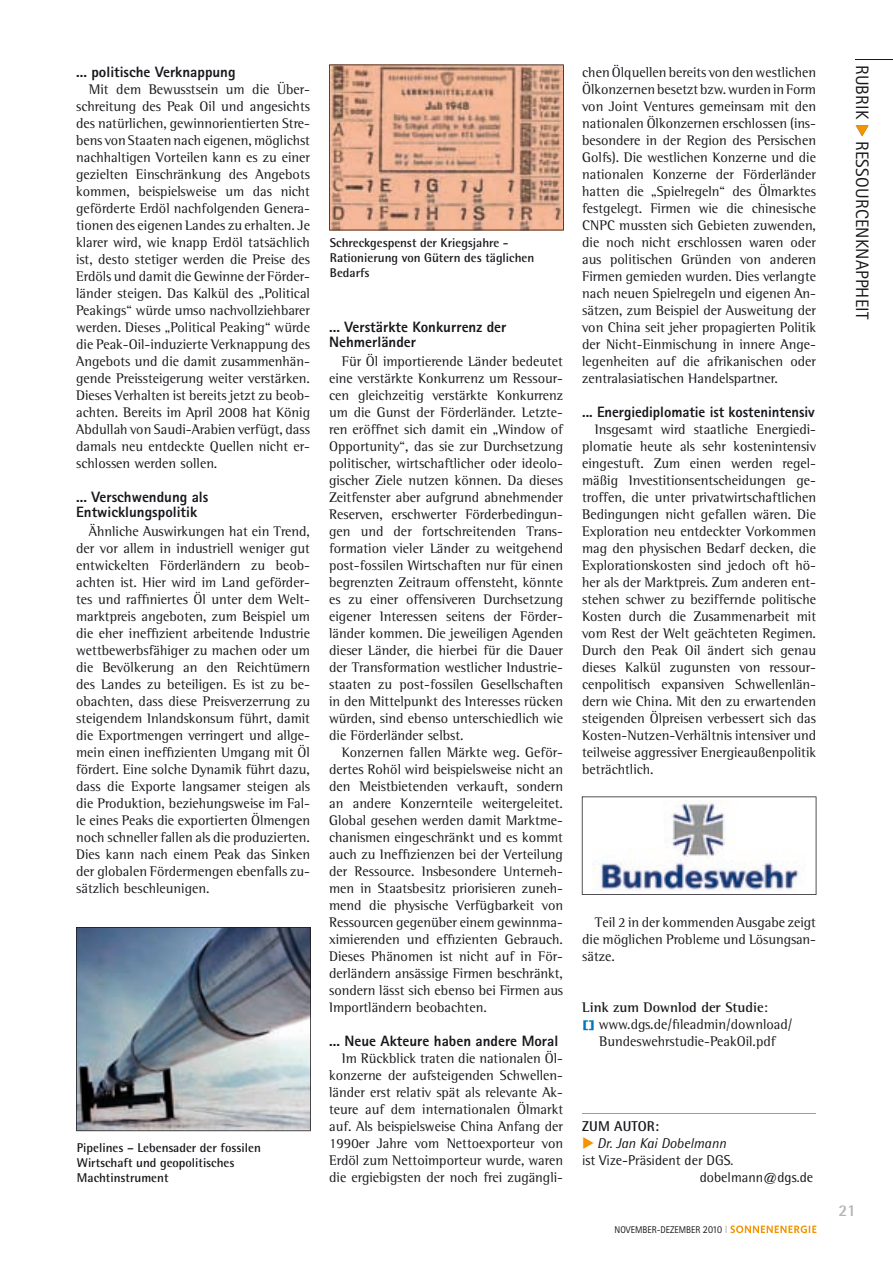
<style>
.page{position:relative;width:893px;height:1263px;background:#fff}
.page>*{position:absolute;margin:0;border:0;box-sizing:border-box;transform-origin:0 0}
.t1{font:18px "Rotis Sans Serif Std";letter-spacing:.01em;color:#1a171c}
.t2{font:700 16.5px "Rotis Semi Sans Std";color:#b1b3b4}
.t3{font:800 15px/15px "Rotis Sans Serif Std";color:#1a171c}
.t4{font:14.25px/17px "Rotis Semi Serif Std";color:#1a171c;text-align:justify}
.t5{font:14.25px "Rotis Semi Sans Std";color:#1a171c}
.t6{font:700 14.25px "Rotis Semi Serif Std";color:#1a171c}
.t7{font:italic 14.25px "Rotis Semi Sans Std";color:#1a171c}
.t8{font:700 14.25px "Rotis Semi Sans Std";letter-spacing:.01em;color:#1a171c}
.t9{font:700 12.75px/15px "Rotis Semi Sans Std";color:#1a171c}
.t10{font:9.75px "Rotis Sans Serif Std";color:#1a171c;scale:.95 1}
.s1{font-weight:400}
.s2{font-family:"Arial";font-weight:700;font-size:10.65px;color:#0076bd}
.s3{color:#f39500}
.s4{font-size:10.65px}
.s5{font-size:10.8px;color:#b1b3b4}
.s6{color:#0076bd}
</style>
<div class="page">
<svg style="left:730px;top:1225px;width:86px;height:8px"></svg>
<hr style="left:855px;top:59px;width:38px;height:1px;background:#1a171c">
<hr style="left:582px;top:1113px;width:234px;height:1px;background:#9d9ea0">
<svg style="left:856px;top:125px;width:13px;height:12px"></svg>
<svg style="left:582px;top:796px;width:234px;height:99px"></svg>
<img style="left:76px;top:927px;width:235px;height:204px">
<svg style="left:329px;top:65px;width:235px;height:165px"></svg>
<p class="t3" style="left:76px;top:64px;width:161px">... politische Verknappung</p>
<p class="t4" style="left:76px;top:80px;width:235px;text-indent:13px">Mit dem Bewusstsein um die Über&shy;schreitung des Peak Oil und angesichts des natürlichen, gewinnorientierten Stre&shy;bens von Staaten nach eigenen, möglichst nachhaltigen Vorteilen kann es zu einer gezielten Einschränkung des Angebots kommen, beispielsweise um das nicht geförderte Erdöl nachfolgenden Genera&shy;tionen des eigenen Landes zu erhalten. Je klarer wird, wie knapp Erdöl tatsächlich ist, desto stetiger werden die Preise des Erdöls und damit die Gewinne der Förder&shy;länder steigen. Das Kalkül des „Political Peakings“ würde umso nachvollziehbarer werden. Dieses „Political Peaking“ würde die Peak-Oil-induzierte Verknappung des Angebots und die damit zusammenhän&shy;gende Preissteigerung weiter verstärken.<br>Dieses Verhalten ist bereits jetzt zu beob&shy;achten. Bereits im April 2008 hat König Abdullah von Saudi-Arabien verfügt, dass damals neu entdeckte Quellen nicht er&shy;schlossen werden sollen.</p>
<p class="t3" style="left:76px;top:489px;width:134px">... Verschwendung als<br>Entwicklungspolitik</p>
<p class="t4" style="left:76px;top:522px;width:235px;text-indent:13px">Ähnliche Auswirkungen hat ein Trend, der vor allem in industriell weniger gut entwickelten Förderländern zu beob&shy;achten ist. Hier wird im Land geförder&shy;tes und raffiniertes Öl unter dem Welt&shy;marktpreis angeboten, zum Beispiel um die eher ineffizient arbeitende Industrie wettbewerbsfähiger zu machen oder um die Bevölkerung an den Reichtümern des Landes zu beteiligen. Es ist zu be&shy;obachten, dass diese Preisverzerrung zu steigendem Inlandskonsum führt, damit die Exportmengen verringert und allge&shy;mein einen ineffizienten Umgang mit Öl fördert. Eine solche Dynamik führt dazu, dass die Exporte langsamer steigen als die Produktion, beziehungsweise im Fal&shy;le eines Peaks die exportierten Ölmengen noch schneller fallen als die produzierten.<br>Dies kann nach einem Peak das Sinken der globalen Fördermengen ebenfalls zu&shy;sätzlich beschleunigen.</p>
<p class="t9" style="left:77px;top:1140px;width:185px">Pipelines – Lebensader der fossilen<br>Wirtschaft und geopolitisches machtinstrument</p>
<p class="t9" style="left:330px;top:235px;width:206px">Schreckgespenst der Kriegsjahre - rationierung von Gütern des täglichen<br>Bedarfs</p>
<p class="t3" style="left:329px;top:319px;width:179px">... Verstärkte Konkurrenz der<br>Nehmerländer</p>
<p class="t4" style="left:329px;top:352px;width:235px;text-indent:13px">Für Öl importierende Länder bedeutet eine verstärkte Konkurrenz um Ressour&shy;cen gleichzeitig verstärkte Konkurrenz um die Gunst der Förderländer. Letzte&shy;ren eröffnet sich damit ein „Window of Opportunity“, das sie zur Durchsetzung politischer, wirtschaftlicher oder ideolo&shy;gischer Ziele nutzen können. Da dieses Zeitfenster aber aufgrund abnehmender Reserven, erschwerter Förderbedingun&shy;gen und der fortschreitenden Trans&shy;formation vieler Länder zu weitgehend post-fossilen Wirtschaften nur für einen begrenzten Zeitraum offensteht, könnte es zu einer offensiveren Durchsetzung eigener Interessen seitens der Förder&shy;länder kommen. Die jeweiligen Agenden dieser Länder, die hierbei für die Dauer der Transformation westlicher Industrie&shy;staaten zu post-fossilen Gesellschaften in den Mittelpunkt des Interesses rücken würden, sind ebenso unterschiedlich wie die Förderländer selbst.</p>
<p class="t4" style="left:329px;top:744px;width:235px;text-indent:13px">Konzernen fallen Märkte weg. Geför&shy;dertes Rohöl wird beispielsweise nicht an den Meistbietenden verkauft, sondern an andere Konzernteile weitergeleitet.<br>Global gesehen werden damit Marktme&shy;chanismen eingeschränkt und es kommt auch zu Ineffizienzen bei der Verteilung der Ressource. Insbesondere Unterneh&shy;men in Staatsbesitz priorisieren zuneh&shy;mend die physische Verfügbarkeit von Ressourcen gegenüber einem gewinnma&shy;ximierenden und effizienten Gebrauch.<br>Dieses Phänomen ist nicht auf in För&shy;derländern ansässige Firmen beschränkt, sondern lässt sich ebenso bei Firmen aus Importländern beobachten.</p>
<p class="t3" style="left:329px;top:1033px;width:231px">... Neue Akteure haben andere Moral</p>
<p class="t4" style="left:329px;top:1050px;width:235px;text-indent:13px">Im Rückblick traten die nationalen Öl&shy;konzerne der aufsteigenden Schwellen&shy;länder erst relativ spät als relevante Ak&shy;teure auf dem internationalen Ölmarkt auf. Als beispielsweise China Anfang der 1990er Jahre vom Nettoexporteur von Erdöl zum Nettoimporteur wurde, waren die ergiebigsten der noch frei zugängli-</p>
<p class="t4" style="left:582px;top:63px;width:235px">chen Ölquellen bereits von den westlichen Ölkonzernen besetzt bzw. wurden in Form von Joint Ventures gemeinsam mit den nationalen Ölkonzernen erschlossen (ins&shy;besondere in der Region des Persischen Golfs). Die westlichen Konzerne und die nationalen Konzerne der Förderländer hatten die „Spielregeln“ des Ölmarktes festgelegt. Firmen wie die chinesische CNPC mussten sich Gebieten zuwenden, die noch nicht erschlossen waren oder aus politischen Gründen von anderen Firmen gemieden wurden. Dies verlangte nach neuen Spielregeln und eigenen An&shy;sätzen, zum Beispiel der Ausweitung der von China seit jeher propagierten Politik der Nicht-Einmischung in innere Ange&shy;legenheiten auf die afrikanischen oder zentralasiatischen Handelspartner.</p>
<p class="t3" style="left:582px;top:404px;width:234px">... Energiediplomatie ist kostenintensiv</p>
<p class="t4" style="left:582px;top:420px;width:235px;text-indent:13px">Insgesamt wird staatliche Energiedi&shy;plomatie heute als sehr kostenintensiv eingestuft. Zum einen werden regel&shy;mäßig Investitionsentscheidungen ge&shy;troffen, die unter privatwirtschaftlichen Bedingungen nicht gefallen wären. Die Exploration neu entdeckter Vorkommen mag den physischen Bedarf decken, die Explorationskosten sind jedoch oft hö&shy;her als der Marktpreis. Zum anderen ent&shy;stehen schwer zu beziffernde politische Kosten durch die Zusammenarbeit mit vom Rest der Welt geächteten Regimen.<br>Durch den Peak Oil ändert sich genau dieses Kalkül zugunsten von ressour&shy;cenpolitisch expansiven Schwellenlän&shy;dern wie China. Mit den zu erwartenden steigenden Ölpreisen verbessert sich das Kosten-Nutzen-Verhältnis intensiver und teilweise aggressiver Energieaußenpolitik beträchtlich.</p>
<p class="t4" style="left:582px;top:914px;width:235px;text-indent:13px">Teil 2 in der kommenden Ausgabe zeigt die möglichen Probleme und Lösungsan&shy;sätze.</p>
<p class="t6" style="left:582px;top:999px;width:187px">Link zum Downlod der Studie<span class="s1">:</span></p>
<p class="t4" style="left:582px;top:1016px;width:212px"><span class="s2">[]</span> www.dgs.de/fileadmin/download/</p>
<p class="t4" style="left:599px;top:1033px;width:178px">Bundeswehrstudie-PeakOil.pdf</p>
<p class="t8" style="left:582px;top:1117px;width:78px">ZUm AUtOr:</p>
<p class="t7" style="left:582px;top:1135px;width:146px"><span class="s3">◆</span> Dr. Jan Kai Dobelmann</p>
<p class="t5" style="left:582px;top:1152px;width:153px">ist Vize-präsident der DGS.</p>
<p class="t5" style="left:700px;top:1169px;width:115px">dobelmann@dgs.de</p>
<p class="t10" style="left:615px;top:1223px;width:121px">NOVEMBER-DEZEMBER <span class="s4">2010</span> <span class="s5">I</span></p>
<p class="t1" style="left:873px;top:65px;width:256px;rotate:90deg">RUBRIK <span class="s6">◆</span> RESSOURCENKNAPPHEIT</p>
<p class="t2" style="left:839px;top:1200px;width:19px">21</p>
</div>
